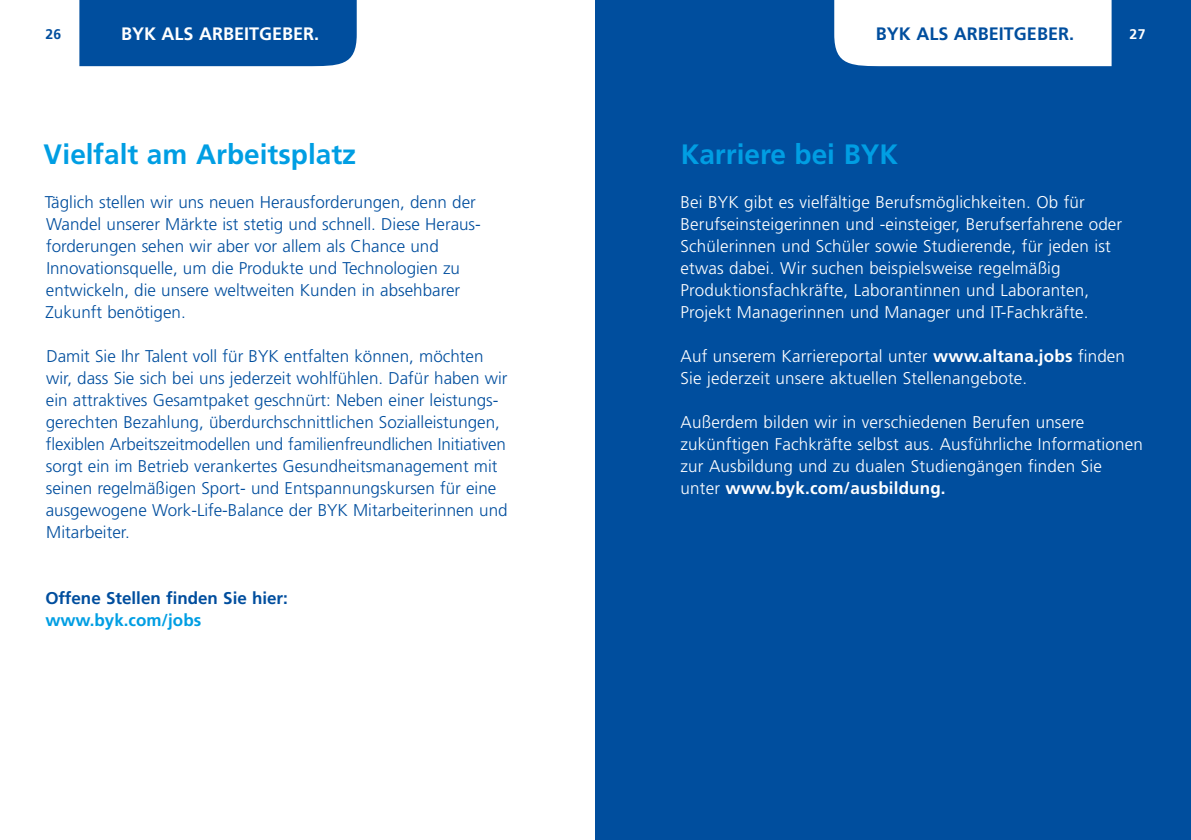
<style>
.page{position:relative;width:1191px;height:840px;background:#fff}
.page>*{position:absolute;margin:0;border:0;box-sizing:border-box;transform-origin:0 0}
.t1{font:700 28px "Frutiger LT Pro";color:#009ee3}
.t2{font:700 18px "Frutiger LT Pro";color:#fff}
.t3{font:700 18px "Frutiger LT Pro";color:#004e9e}
.t4{font:300 17px/22px "Frutiger LT Pro";color:#004e9e}
.t5{font:300 17px/22px "Frutiger LT Pro";letter-spacing:.01em;color:#fff}
.t6{font:700 17px "Frutiger LT Pro";color:#004e9e}
.t7{font:700 17px "Frutiger LT Pro";color:#009ee3}
.t8{font:700 14px "Frutiger LT Pro";color:#004e9e}
.t9{font:700 14px "Frutiger LT Pro";color:#fff}
.s1{font-weight:700}
</style>
<div class="page">
<div style="left:595px;top:0;width:596px;height:839px;background:#004e9e"></div>
<div style="left:79px;top:0;width:278px;height:66px;background:#004e9e"></div>
<div style="left:834px;top:0;width:277px;height:66px;background:#fff"></div>
<p class="t8" style="left:45px;top:26px;width:17px">26</p>
<p class="t2" style="left:121px;top:23px;width:200px">BYK ALS ARBEITGEBER.</p>
<p class="t3" style="left:876px;top:23px;width:200px">BYK ALS ARBEITGEBER.</p>
<p class="t9" style="left:1129px;top:26px;width:17px">27</p>
<h1 class="t1" style="left:44px;top:137px;width:314px">Vielfalt am Arbeitsplatz</h1>
<h1 class="t1" style="left:680px;top:137px;width:219px">Karriere bei BYK</h1>
<p class="t4" style="left:45px;top:191px;width:436px">Täglich stellen wir uns neuen Herausforderungen, denn der Wandel unserer Märkte ist stetig und schnell. Diese Heraus&shy;forderungen sehen wir aber vor allem als Chance und Innovationsquelle, um die Produkte und Technologien zu entwickeln, die unsere weltweiten Kunden in absehbarer Zukunft benötigen.</p>
<p class="t4" style="left:46px;top:345px;width:463px">Damit Sie Ihr Talent voll für BYK entfalten können, möchten wir, dass Sie sich bei uns jederzeit wohlfühlen. Dafür haben wir ein attraktives Gesamtpaket geschnürt: Neben einer leistungs&shy;gerechten Bezahlung, überdurchschnittlichen Sozialleistungen, flexiblen Arbeitszeitmodellen und familienfreundlichen Initiativen sorgt ein im Betrieb verankertes Gesundheitsmanagement mit seinen regelmäßigen Sport- und Entspannungskursen für eine ausgewogene Work-Life-Balance der BYK Mitarbeiterinnen und Mitarbeiter.</p>
<p class="t5" style="left:680px;top:191px;width:443px">Bei BYK gibt es vielfältige Berufsmöglichkeiten. Ob für Berufseinsteigerinnen und -einsteiger, Berufserfahrene oder Schülerinnen und Schüler sowie Studierende, für jeden ist etwas dabei. Wir suchen beispielsweise regelmäßig Produktionsfachkräfte, Laborantinnen und Laboranten, Projekt Managerinnen und Manager und IT-Fachkräfte.</p>
<p class="t5" style="left:680px;top:345px;width:446px">Auf unserem Karriereportal unter <span class="s1">www.altana.jobs</span> finden<br>Sie jederzeit unsere aktuellen Stellenangebote.</p>
<p class="t5" style="left:680px;top:411px;width:464px">Außerdem bilden wir in verschiedenen Berufen unsere zukünftigen Fachkräfte selbst aus. Ausführliche Informationen zur Ausbildung und zu dualen Studiengängen finden Sie unter <span class="s1">www.byk.com/ausbildung.</span></p>
<p class="t6" style="left:45px;top:588px;width:244px">Offene Stellen finden Sie hier:</p>
<p class="t7" style="left:45px;top:610px;width:157px">www.byk.com/jobs</p>
</div>
